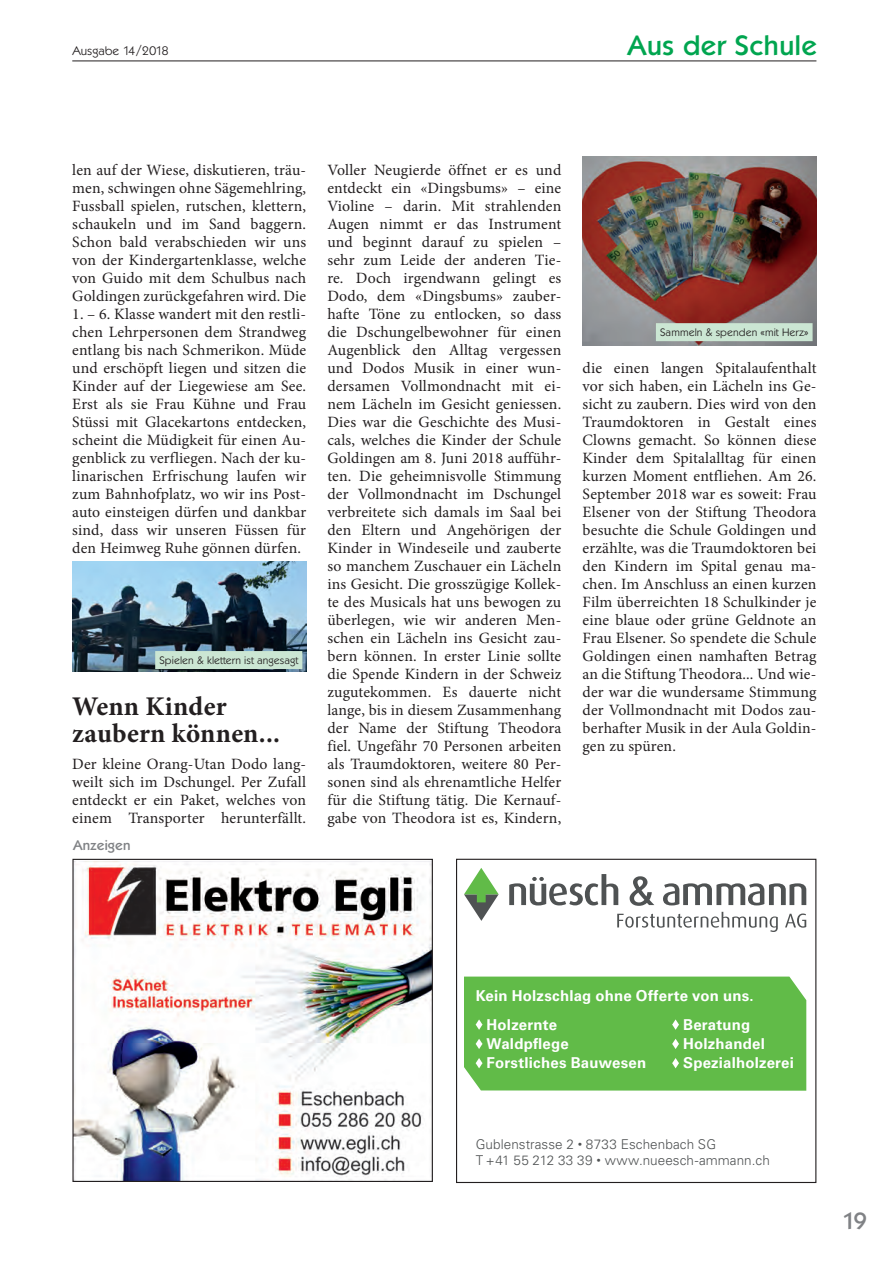
<style>
.page{position:relative;width:893px;height:1263px;background:#fff}
.page>*{position:absolute;margin:0;border:0;box-sizing:border-box;transform-origin:0 0}
.t1{font:700 27px/27px "Minion Pro";letter-spacing:.01em;color:#231f20}
.t2{font:500 27px "Koblenz TS";letter-spacing:.02em;color:#00a54f}
.t3{font:500 22.5px "Koblenz TS";color:#808285}
.t4{font:15.75px/18px "Minion Pro";letter-spacing:.01em;color:#231f20;text-align:justify}
.t5{font:700 15px/29px "Univers";letter-spacing:.01em;color:#fff}
.t6{font:300 13.5px/16.5px "Univers";letter-spacing:.005em;color:#4f5253}
.t7{font:500 13.5px "Koblenz TS";letter-spacing:.01em;color:#808285}
.t8{font:300 12px "Koblenz TS";color:#231f20}
.t9{font:300 10.5px "Koblenz TS";letter-spacing:.01em;color:#231f20}
.s1{font-family:"Helvetica Con BQ";font-weight:200}
</style>
<div class="page">
<hr style="left:72px;top:61px;width:744px;height:1px;background:#231f20">
<svg style="left:509px;top:874px;width:109px;height:31px"></svg>
<svg style="left:630px;top:876px;width:24px;height:30px"></svg>
<svg style="left:663px;top:883px;width:143px;height:22px"></svg>
<svg style="left:464px;top:868px;width:35px;height:53px"></svg>
<svg style="left:617px;top:912px;width:161px;height:20px"></svg>
<svg style="left:785px;top:913px;width:21px;height:15px"></svg>
<div style="left:464px;top:976px;width:342px;height:115px;background:#61bb48"></div>
<div style="left:456px;top:859px;width:360px;height:324px;border:1px solid #231f20"></div>
<img style="left:74px;top:861px;width:357px;height:319px">
<div style="left:72px;top:859px;width:361px;height:323px;border:1px solid #231f20"></div>
<img style="left:72px;top:561px;width:234px;height:111px">
<div style="left:155px;top:651px;width:147px;height:18px;background:#cbe6d3"></div>
<img style="left:583px;top:157px;width:233px;height:188px">
<div style="left:656px;top:323px;width:157px;height:18px;background:#cbe6d3"></div>
<p class="t8" style="left:72px;top:43px;width:98px">Ausgabe 14/2018</p>
<h1 class="t2" style="left:628px;top:29px;width:191px">Aus der Schule</h1>
<p class="t4" style="left:72px;top:161px;width:235px">len auf der Wiese, diskutieren, träu&shy;men, schwingen ohne Sägemehlring, Fussball spielen, rutschen, klettern, schaukeln und im Sand baggern.<br>Schon bald verabschieden wir uns von der Kindergartenklasse, welche von Guido mit dem Schulbus nach Goldingen zurückgefahren wird. Die</p>
<p class="t4" style="left:72px;top:305px;width:235px">1. – 6. Klasse wandert mit den restli&shy;chen Lehrpersonen dem Strandweg entlang bis nach Schmerikon. Müde und erschöpft liegen und sitzen die Kinder auf der Liegewiese am See.<br>Erst als sie Frau Kühne und Frau Stüssi mit Glacekartons entdecken, scheint die Müdigkeit für einen Au&shy;genblick zu verfliegen. Nach der ku&shy;linarischen Erfrischung laufen wir zum Bahnhofplatz, wo wir ins Post&shy;auto einsteigen dürfen und dankbar sind, dass wir unseren Füssen für den Heimweg Ruhe gönnen dürfen.</p>
<p class="t9" style="left:159px;top:654px;width:140px">Spielen &amp; klettern ist angesagt</p>
<h1 class="t1" style="left:72px;top:692px;width:209px">Wenn Kinder zaubern können...</h1>
<p class="t4" style="left:72px;top:755px;width:235px">Der kleine Orang-Utan Dodo lang&shy;weilt sich im Dschungel. Per Zufall entdeckt er ein Paket, welches von einem Transporter herunterfällt.</p>
<p class="t7" style="left:73px;top:837px;width:59px">Anzeigen</p>
<p class="t4" style="left:327px;top:161px;width:235px">Voller Neugierde öffnet er es und entdeckt ein «Dingsbums» – eine Violine – darin. Mit strahlenden Augen nimmt er das Instrument und beginnt darauf zu spielen – sehr zum Leide der anderen Tie&shy;re. Doch irgendwann gelingt es Dodo, dem «Dingsbums» zauber&shy;hafte Töne zu entlocken, so dass die Dschungelbewohner für einen Augenblick den Alltag vergessen und Dodos Musik in einer wun&shy;dersamen Vollmondnacht mit ei&shy;nem Lächeln im Gesicht geniessen.<br>Dies war die Geschichte des Musi&shy;cals, welches die Kinder der Schule Goldingen am 8. Juni 2018 aufführ&shy;ten. Die geheimnisvolle Stimmung der Vollmondnacht im Dschungel verbreitete sich damals im Saal bei den Eltern und Angehörigen der Kinder in Windeseile und zauberte so manchem Zuschauer ein Lächeln ins Gesicht. Die grosszügige Kollek&shy;te des Musicals hat uns bewogen zu überlegen, wie wir anderen Men&shy;schen ein Lächeln ins Gesicht zau&shy;bern können. In erster Linie sollte die Spende Kindern in der Schweiz zugutekommen. Es dauerte nicht lange, bis in diesem Zusammenhang der Name der Stiftung Theodora fiel. Ungefähr 70 Personen arbeiten als Traumdoktoren, weitere 80 Per&shy;sonen sind als ehrenamtliche Helfer für die Stiftung tätig. Die Kernauf&shy;gabe von Theodora ist es, Kindern,</p>
<p class="t9" style="left:660px;top:326px;width:150px">Sammeln &amp; spenden «mit Herz»</p>
<p class="t4" style="left:583px;top:359px;width:235px">die einen langen Spitalaufenthalt vor sich haben, ein Lächeln ins Ge&shy;sicht zu zaubern. Dies wird von den Traumdoktoren in Gestalt eines Clowns gemacht. So können diese Kinder dem Spitalalltag für einen kurzen Moment entfliehen. Am 26.<br>September 2018 war es soweit: Frau Elsener von der Stiftung Theodora besuchte die Schule Goldingen und erzählte, was die Traumdoktoren bei den Kindern im Spital genau ma&shy;chen. Im Anschluss an einen kurzen Film überreichten 18 Schulkinder je eine blaue oder grüne Geldnote an Frau Elsener. So spendete die Schule Goldingen einen namhaften Betrag an die Stiftung Theodora... Und wie&shy;der war die wundersame Stimmung der Vollmondnacht mit Dodos zau&shy;berhafter Musik in der Aula Goldin&shy;gen zu spüren.</p>
<p class="t5" style="left:487px;top:981px;width:269px;text-indent:-11px">Kein Holzschlag ohne Offerte von uns.<br>Holzernte</p>
<p class="t5" style="left:683px;top:1010px;width:69px">Beratung</p>
<p class="t5" style="left:487px;top:1029px;width:84px">Waldpflege</p>
<p class="t5" style="left:683px;top:1029px;width:83px">Holzhandel</p>
<p class="t5" style="left:487px;top:1049px;width:161px">Forstliches Bauwesen</p>
<p class="t5" style="left:683px;top:1049px;width:112px">Spezialholzerei</p>
<p class="t6" style="left:476px;top:1136px;width:296px">Gublenstrasse 2 <span class="s1">•</span> 8733 Eschenbach SG<br>T +41 55 212 33 39 <span class="s1">•</span> www.nueesch-ammann.ch</p>
<h2 class="t3" style="left:842px;top:1207px;width:27px">19</h2>
</div>
